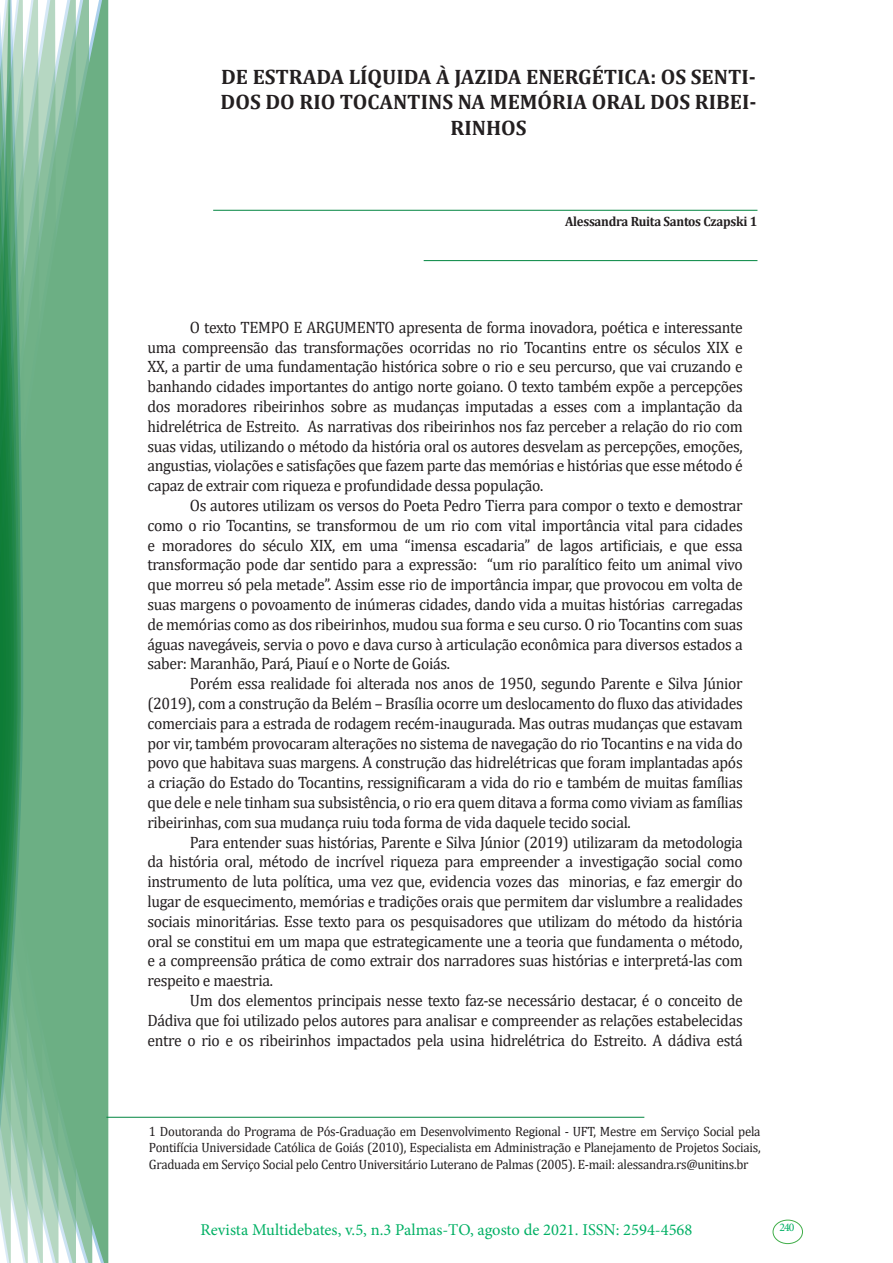
<style>
.page{position:relative;width:893px;height:1263px;background:#fff}
.page>*{position:absolute;margin:0;border:0;box-sizing:border-box;transform-origin:0 0}
.t1{font:700 21px/25.2px "Cambria";color:#231f20;text-align:center}
.Texto_base{font:16.5px/19.8px "Cambria";letter-spacing:-.02em;color:#231f20;text-align:justify;scale:.95 1}
.t2{font:16.5px "Minion Pro";color:#00b064}
.Currículo{font:13.5px/16.2px "Cambria";letter-spacing:-.02em;color:#231f20;text-align:justify;scale:.95 1}
.Autores{font:700 13.5px "Cambria";letter-spacing:-.02em;color:#231f20;scale:.95 1}
.t3{font:11.7px "Minion Pro";color:#00b064}
</style>
<div class="page">
<svg style="left:95px;top:0;width:16px;height:1263px;background:#85bd9a"></svg>
<svg style="left:79px;top:0;width:16px;height:1263px;background:#71b289"></svg>
<svg style="left:62px;top:0;width:17px;height:1263px;background:#75b48c"></svg>
<svg style="left:45px;top:0;width:17px;height:1263px;background:#7cb792"></svg>
<svg style="left:30px;top:0;width:15px;height:1263px;background:#80ba96"></svg>
<svg style="left:0;top:0;width:30px;height:1263px;background:#61a97f"></svg>
<div style="left:772px;top:1219px;width:31px;height:25px;border:1px solid #40ae49;border-radius:50%"></div>
<hr style="left:106px;top:1117px;width:538px;height:1px;background:#008540">
<hr style="left:213px;top:210px;width:544px;height:1px;background:#008540">
<hr style="left:424px;top:260px;width:333px;height:1px;background:#008540">
<p class="t1" style="left:221px;top:64px;width:537px">DE ESTRADA LÍQUIDA À JAZIDA ENERGÉTICA: OS SENTI-<br>DOS DO RIO TOCANTINS NA MEMÓRIA ORAL DOS RIBEI-<br>RINHOS</p>
<p class="Autores" style="left:565px;top:212px;width:204px">Alessandra Ruita Santos Czapski 1</p>
<p class="Texto_base" style="left:147px;top:317px;width:628px;text-indent:43px">O texto TEMPO E ARGUMENTO apresenta de forma inovadora, poética e interessante uma compreensão das transformações ocorridas no rio Tocantins entre os séculos XIX e XX, a partir de uma fundamentação histórica sobre o rio e seu percurso, que vai cruzando e banhando cidades importantes do antigo norte goiano. O texto também expõe a percepções dos moradores ribeirinhos sobre as mudanças imputadas a esses com a implantação da hidrelétrica de Estreito. As narrativas dos ribeirinhos nos faz perceber a relação do rio com suas vidas, utilizando o método da história oral os autores desvelam as percepções, emoções, angustias, violações e satisfações que fazem parte das memórias e histórias que esse método é capaz de extrair com riqueza e profundidade dessa população.</p>
<p class="Texto_base" style="left:147px;top:495px;width:628px;text-indent:43px">Os autores utilizam os versos do Poeta Pedro Tierra para compor o texto e demostrar como o rio Tocantins, se transformou de um rio com vital importância vital para cidades e moradores do século XIX, em uma “imensa escadaria” de lagos artificiais, e que essa transformação pode dar sentido para a expressão: “um rio paralítico feito um animal vivo que morreu só pela metade”. Assim esse rio de importância impar, que provocou em volta de suas margens o povoamento de inúmeras cidades, dando vida a muitas histórias carregadas de memórias como as dos ribeirinhos, mudou sua forma e seu curso. O rio Tocantins com suas águas navegáveis, servia o povo e dava curso à articulação econômica para diversos estados a saber: Maranhão, Pará, Piauí e o Norte de Goiás.</p>
<p class="Texto_base" style="left:147px;top:673px;width:628px;text-indent:43px">Porém essa realidade foi alterada nos anos de 1950, segundo Parente e Silva Júnior (2019), com a construção da Belém – Brasília ocorre um deslocamento do fluxo das atividades comerciais para a estrada de rodagem recém-inaugurada. Mas outras mudanças que estavam por vir, também provocaram alterações no sistema de navegação do rio Tocantins e na vida do povo que habitava suas margens. A construção das hidrelétricas que foram implantadas após a criação do Estado do Tocantins, ressignificaram a vida do rio e também de muitas famílias que dele e nele tinham sua subsistência, o rio era quem ditava a forma como viviam as famílias ribeirinhas, com sua mudança ruiu toda forma de vida daquele tecido social.</p>
<p class="Texto_base" style="left:147px;top:832px;width:628px;text-indent:43px">Para entender suas histórias, Parente e Silva Júnior (2019) utilizaram da metodologia da história oral, método de incrível riqueza para empreender a investigação social como instrumento de luta política, uma vez que, evidencia vozes das minorias, e faz emergir do lugar de esquecimento, memórias e tradições orais que permitem dar vislumbre a realidades sociais minoritárias. Esse texto para os pesquisadores que utilizam do método da história oral se constitui em um mapa que estrategicamente une a teoria que fundamenta o método, e a compreensão prática de como extrair dos narradores suas histórias e interpretá-las com respeito e maestria.</p>
<p class="Texto_base" style="left:147px;top:990px;width:628px;text-indent:43px">Um dos elementos principais nesse texto faz-se necessário destacar, é o conceito de Dádiva que foi utilizado pelos autores para analisar e compreender as relações estabelecidas entre o rio e os ribeirinhos impactados pela usina hidrelétrica do Estreito. A dádiva está</p>
<p class="Currículo" style="left:149px;top:1123px;width:645px">1 Doutoranda do Programa de Pós-Graduação em Desenvolvimento Regional - UFT, Mestre em Serviço Social pela Pontifícia Universidade Católica de Goiás (2010), Especialista em Administração e Planejamento de Projetos Sociais, Graduada em Serviço Social pelo Centro Universitário Luterano de Palmas (2005). E-mail: alessandra.rs@unitins.br</p>
<p class="t2" style="left:200px;top:1218px;width:493px">Revista Multidebates, v.5, n.3 Palmas-TO, agosto de 2021. ISSN: 2594-4568</p>
<p class="t3" style="left:779px;top:1219px;width:16px">240</p>
</div>
